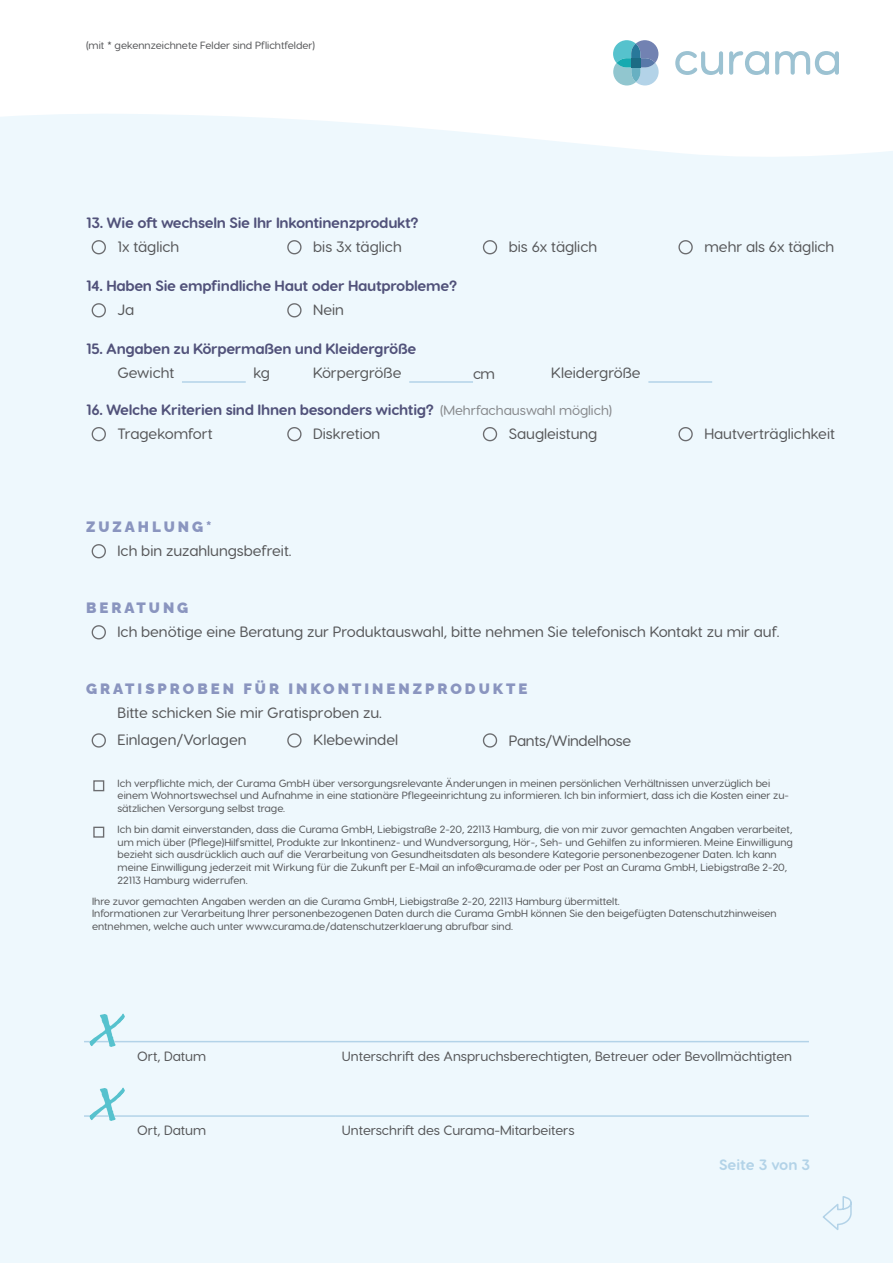
<style>
.page{position:relative;width:893px;height:1263px;background:#fff}
.page>*{position:absolute;margin:0;border:0;box-sizing:border-box;transform-origin:0 0}
.t1{font:500 15px/27px "Visby Round CF";color:#57585a}
.t2{font:700 15px/24.5px "Visby Round CF";letter-spacing:-.02em;color:#51527a}
.t3{font:900 15px "Raleway";letter-spacing:.2em;color:#8a95bf}
.t4{font:500 15px "Visby Round CF";letter-spacing:-.02em;color:#57585a}
.t5{font:700 15px "Visby Round CF";letter-spacing:-.01em;color:#b3d3e8}
.t6{font:500 13.5px "Visby Round CF";color:#57585a}
.t7{font:500 10.5px/12.6px "Visby Round CF";color:#57585a}
.s1{font-weight:500;font-size:13.5px;color:#87898c}
.s2{font-weight:500;color:#57585a}
</style>
<div class="page">
<div style="left:0;top:114px;width:893px;height:379px;background:#eef8fd"></div>
<div style="left:0;top:493px;width:893px;height:520px;background:#eef8fd"></div>
<div style="left:0;top:1013px;width:893px;height:250px;background:#eef8fd"></div>
<svg style="left:613px;top:40px;width:46px;height:46px;background:#87bacd"></svg>
<div style="left:631px;top:58px;width:9px;height:9px;background:#1c6c84"></div>
<svg style="left:675px;top:51px;width:48px;height:24px"></svg>
<svg style="left:729px;top:51px;width:40px;height:24px"></svg>
<svg style="left:775px;top:51px;width:64px;height:24px"></svg>
<svg style="left:91px;top:239px;width:16px;height:16px"></svg>
<svg style="left:286px;top:239px;width:16px;height:16px"></svg>
<svg style="left:482px;top:239px;width:16px;height:16px"></svg>
<svg style="left:678px;top:239px;width:16px;height:16px"></svg>
<svg style="left:91px;top:302px;width:16px;height:16px"></svg>
<svg style="left:286px;top:302px;width:16px;height:16px"></svg>
<hr style="left:182px;top:381px;width:64px;height:2px;background:#b3d3e8">
<hr style="left:409px;top:381px;width:64px;height:2px;background:#b3d3e8">
<hr style="left:648px;top:381px;width:64px;height:2px;background:#b3d3e8">
<svg style="left:91px;top:426px;width:16px;height:16px"></svg>
<svg style="left:286px;top:426px;width:16px;height:16px"></svg>
<svg style="left:482px;top:426px;width:16px;height:16px"></svg>
<svg style="left:678px;top:426px;width:16px;height:16px"></svg>
<svg style="left:91px;top:543px;width:16px;height:16px"></svg>
<svg style="left:91px;top:624px;width:16px;height:16px"></svg>
<svg style="left:91px;top:732px;width:16px;height:16px"></svg>
<svg style="left:286px;top:732px;width:16px;height:16px"></svg>
<svg style="left:482px;top:732px;width:16px;height:16px"></svg>
<div style="left:93px;top:780px;width:11px;height:11px;border:1px solid #6c6d70"></div>
<div style="left:93px;top:827px;width:11px;height:11px;border:1px solid #6c6d70"></div>
<svg style="left:823px;top:1196px;width:29px;height:34px"></svg>
<hr style="left:84px;top:1041px;width:47px;height:1px;background:#b3d3e8">
<hr style="left:131px;top:1041px;width:205px;height:1px;background:#b3d3e8">
<hr style="left:336px;top:1041px;width:473px;height:1px;background:#b3d3e8">
<img style="left:89px;top:1013px;width:35px;height:33px">
<hr style="left:84px;top:1115px;width:47px;height:2px;background:#b3d3e8">
<hr style="left:131px;top:1115px;width:205px;height:2px;background:#b3d3e8">
<hr style="left:336px;top:1115px;width:473px;height:2px;background:#b3d3e8">
<img style="left:89px;top:1088px;width:35px;height:33px">
<p class="t7" style="left:86px;top:39px;width:231px">(mit * gekennzeichnete Felder sind Pflichtfelder)</p>
<h1 class="t2" style="left:86px;top:210px;width:334px">13. Wie oft wechseln Sie Ihr Inkontinenzprodukt?</h1>
<h1 class="t1" style="left:118px;top:233px;width:63px">1x täglich</h1>
<h1 class="t1" style="left:313px;top:233px;width:90px">bis 3x täglich</h1>
<h1 class="t1" style="left:509px;top:233px;width:90px">bis 6x täglich</h1>
<h1 class="t1" style="left:704px;top:233px;width:131px">mehr als 6x täglich</h1>
<h1 class="t2" style="left:86px;top:273px;width:372px">14. Haben Sie empfindliche Haut oder Hautprobleme?</h1>
<h1 class="t1" style="left:118px;top:296px;width:18px">Ja</h1>
<h1 class="t1" style="left:313px;top:296px;width:32px">Nein</h1>
<h1 class="t2" style="left:86px;top:336px;width:332px">15. Angaben zu Körpermaßen und Kleidergröße</h1>
<h1 class="t1" style="left:118px;top:359px;width:58px">Gewicht</h1>
<h1 class="t1" style="left:253px;top:359px;width:18px">kg</h1>
<h1 class="t1" style="left:313px;top:359px;width:90px">Körpergröße</h1>
<h1 class="t1" style="left:473px;top:360px;width:24px">cm</h1>
<h1 class="t1" style="left:551px;top:359px;width:91px">Kleidergröße</h1>
<h1 class="t2" style="left:118px;top:397px;width:496px;text-indent:-32px">16. Welche Kriterien sind Ihnen besonders wichtig? <span class="s1">(Mehrfachauswahl möglich)<br></span><span class="s2">Tragekomfort</span></h1>
<h1 class="t1" style="left:313px;top:420px;width:69px">Diskretion</h1>
<h1 class="t1" style="left:509px;top:420px;width:90px">Saugleistung</h1>
<h1 class="t1" style="left:704px;top:420px;width:132px">Hautverträglichkeit</h1>
<h1 class="t3" style="left:86px;top:514px;width:127px">ZUZAHLUNG*</h1>
<h1 class="t1" style="left:118px;top:537px;width:176px">Ich bin zuzahlungsbefreit.</h1>
<h1 class="t3" style="left:86px;top:595px;width:104px">BERATUNG</h1>
<h1 class="t1" style="left:118px;top:618px;width:663px">Ich benötige eine Beratung zur Produktauswahl, bitte nehmen Sie telefonisch Kontakt zu mir auf.</h1>
<h1 class="t3" style="left:86px;top:677px;width:443px">GRATISPROBEN FÜR INKONTINENZPRODUKTE</h1>
<h1 class="t1" style="left:118px;top:699px;width:266px">Bitte schicken Sie mir Gratisproben zu.<br>Einlagen/Vorlagen</h1>
<h1 class="t1" style="left:314px;top:726px;width:86px">Klebewindel</h1>
<h1 class="t4" style="left:509px;top:731px;width:124px">Pants/Windelhose</h1>
<p class="t7" style="left:118px;top:777px;width:673px">Ich verpflichte mich, der Curama GmbH über versorgungsrelevante Änderungen in meinen persönlichen Verhältnissen unverzüglich bei einem Wohnortswechsel und Aufnahme in eine stationäre Pflegeeinrichtung zu informieren. Ich bin informiert, dass ich die Kosten einer zu&shy;sätzlichen Versorgung selbst trage.</p>
<p class="t7" style="left:118px;top:823px;width:677px">Ich bin damit einverstanden, dass die Curama GmbH, Liebigstraße 2-20, 22113 Hamburg, die von mir zuvor gemachten Angaben verarbeitet, um mich über (Pflege)Hilfsmittel, Produkte zur Inkontinenz- und Wundversorgung, Hör-, Seh- und Gehilfen zu informieren. Meine Einwilligung bezieht sich ausdrücklich auch auf die Verarbeitung von Gesundheitsdaten als besondere Kategorie personenbezogener Daten. Ich kann meine Einwilligung jederzeit mit Wirkung für die Zukunft per E-Mail an info@curama.de oder per Post an Curama GmbH, Liebigstraße 2-20, 22113 Hamburg widerrufen.</p>
<p class="t7" style="left:92px;top:895px;width:686px">Ihre zuvor gemachten Angaben werden an die Curama GmbH, Liebigstraße 2-20, 22113 Hamburg übermittelt.<br>Informationen zur Verarbeitung Ihrer personenbezogenen Daten durch die Curama GmbH können Sie den beigefügten Datenschutzhinweisen entnehmen, welche auch unter www.curama.de/datenschutzerklaerung abrufbar sind.</p>
<p class="t6" style="left:137px;top:1048px;width:71px">Ort, Datum</p>
<p class="t6" style="left:342px;top:1048px;width:452px">Unterschrift des Anspruchsberechtigten, Betreuer oder Bevollmächtigten</p>
<p class="t6" style="left:137px;top:1122px;width:71px">Ort, Datum</p>
<p class="t6" style="left:342px;top:1122px;width:234px">Unterschrift des Curama-Mitarbeiters</p>
<h1 class="t5" style="left:719px;top:1155px;width:93px">Seite 3 von 3</h1>
</div>
